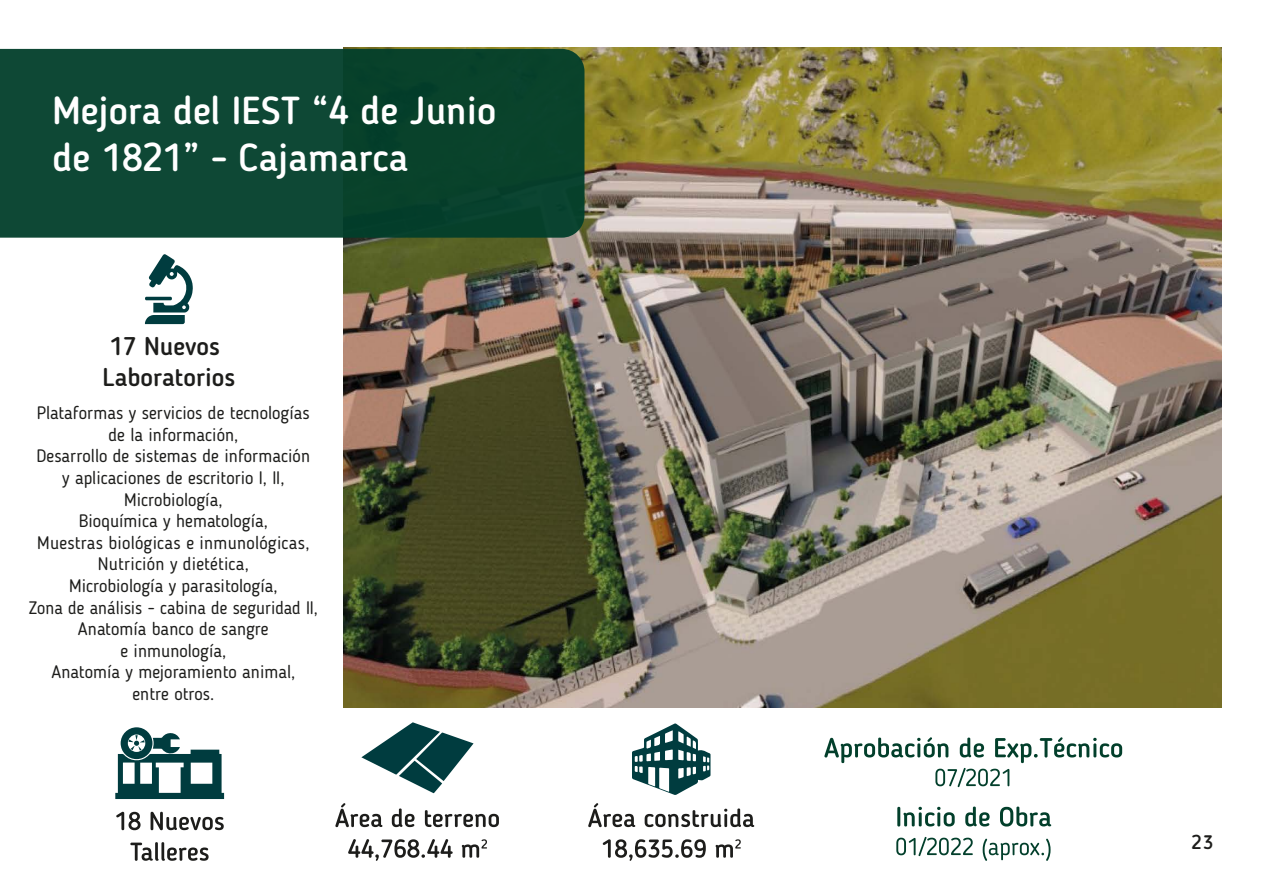
<style>
.page{position:relative;width:1263px;height:893px;background:#fff}
.page>*{position:absolute;margin:0;border:0;box-sizing:border-box;transform-origin:0 0}
.t1{font:500 38.85px/46.7px "Blogger Sans";color:#fff}
.t2{font:500 25.5px/30.6px "Blogger Sans";color:#1d1d1b}
.t3{font:500 19.5px "Blogger Sans";color:#1d1d1b}
.t4{font:18px/21.6px "Blogger Sans";color:#1d1d1b;text-align:center}
</style>
<div class="page">
<img style="left:343px;top:48px;width:878px;height:659px">
<svg style="left:145px;top:254px;width:48px;height:70px"></svg>
<svg style="left:824px;top:737px;width:298px;height:50px"></svg>
<svg style="left:897px;top:807px;width:58px;height:19px"></svg>
<svg style="left:965px;top:807px;width:24px;height:19px"></svg>
<svg style="left:1000px;top:807px;width:51px;height:19px"></svg>
<svg style="left:896px;top:837px;width:77px;height:19px"></svg>
<svg style="left:983px;top:839px;width:67px;height:22px"></svg>
<svg style="left:116px;top:812px;width:25px;height:18px"></svg>
<svg style="left:151px;top:812px;width:73px;height:18px"></svg>
<svg style="left:130px;top:842px;width:79px;height:19px"></svg>
<svg style="left:115px;top:727px;width:109px;height:72px"></svg>
<svg style="left:335px;top:803px;width:47px;height:24px"></svg>
<svg style="left:392px;top:808px;width:23px;height:19px"></svg>
<svg style="left:425px;top:810px;width:74px;height:17px"></svg>
<svg style="left:348px;top:839px;width:105px;height:22px"></svg>
<svg style="left:462px;top:839px;width:25px;height:19px"></svg>
<svg style="left:361px;top:722px;width:112px;height:71px"></svg>
<svg style="left:588px;top:803px;width:47px;height:24px"></svg>
<svg style="left:645px;top:808px;width:109px;height:19px"></svg>
<svg style="left:603px;top:839px;width:103px;height:22px"></svg>
<svg style="left:716px;top:839px;width:25px;height:19px"></svg>
<svg style="left:632px;top:723px;width:78px;height:72px"></svg>
<svg style="left:0;top:49px;width:584px;height:189px;background:#0c4531"></svg>
<h1 class="t1" style="left:53px;top:91px;width:445px">Mejora del IEST “4 de Junio de 1821” - Cajamarca</h1>
<h2 class="t2" style="left:102px;top:333px;width:134px">17 Nuevos<br>Laboratorios</h2>
<p class="t4" style="left:29px;top:404px;width:290px">Plataformas y servicios de tecnologías de la información,<br>Desarrollo de sistemas de información<br>y aplicaciones de escritorio I, II,<br>Microbiología,<br>Bioquímica y hematología,<br>Muestras biológicas e inmunológicas,<br>Nutrición y dietética,<br>Microbiología y parasitología,<br>Zona de análisis - cabina de seguridad II,<br>Anatomía banco de sangre<br>e inmunología,<br>Anatomía y mejoramiento animal,<br>entre otros.</p>
<p class="t3" style="left:1191px;top:835px;width:23px">23</p>
</div>
